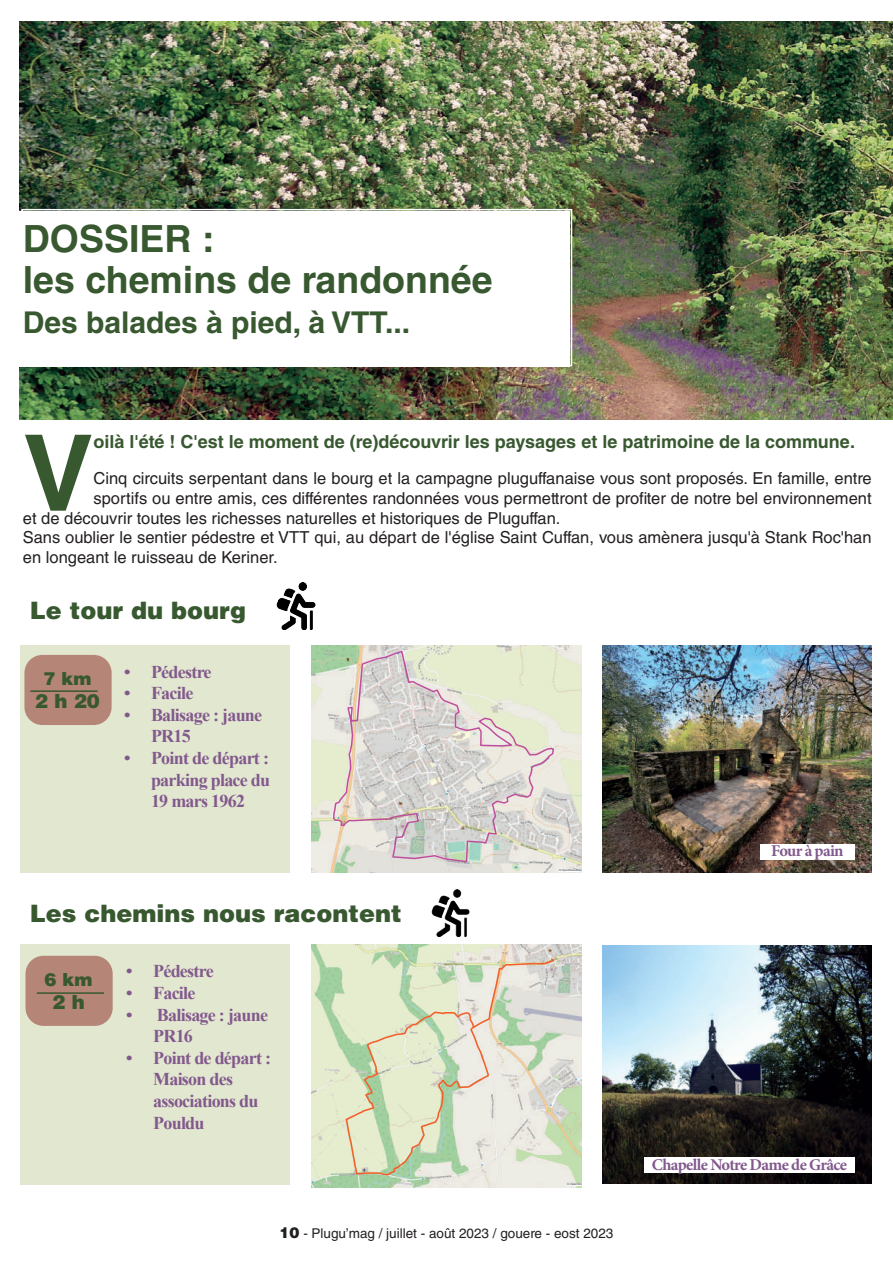
<style>
.page{position:relative;width:893px;height:1263px;background:#fff}
.page>*{position:absolute;margin:0;border:0;box-sizing:border-box;transform-origin:0 0}
.t1{font:700 105.75px "Helvetica LT Std";color:#385830}
.t2{font:700 37.5px/40.5px "Helvetica LT Std";color:#385830}
.t3{font:700 30px "Helvetica LT Std";color:#385830}
.t4{font:900 24px "Helvetica LT Std";color:#385830}
.t5{font:900 19.5px "Helvetica LT Std";color:#385830}
.t6{font:700 18px/21.6px "Times New Roman";letter-spacing:-.04em;color:#82598d}
.t7{font:700 18px "Helvetica LT Std";color:#385830}
.t8{font:900 18px "Helvetica LT Std";color:#385830}
.t9{font:16.5px "Helvetica LT Std";color:#231f20}
.t10{font:700 16.5px "Minion Pro";letter-spacing:-.04em;color:#82598d}
.t11{font:13.5px "Helvetica LT Std";color:#231f20}
.s1{font-weight:900;font-size:15px}
</style>
<div class="page">
<div style="left:21px;top:944px;width:269px;height:240px;background:#e2e7d0"></div>
<img style="left:19px;top:21px;width:874px;height:399px">
<div style="left:19px;top:211px;width:551px;height:155px;background:#fff"></div>
<div style="left:21px;top:209px;width:551px;height:157px;border:2px solid #fff"></div>
<img style="left:312px;top:944px;width:269px;height:243px">
<svg style="left:345px;top:957px;width:211px;height:219px"></svg>
<svg style="left:567px;top:1183px;width:14px;height:3px"></svg>
<img style="left:431px;top:890px;width:39px;height:46px">
<div style="left:21px;top:646px;width:269px;height:227px;background:#e2e7d0"></div>
<img style="left:276px;top:583px;width:40px;height:46px">
<img style="left:312px;top:646px;width:269px;height:227px">
<svg style="left:332px;top:650px;width:223px;height:213px"></svg>
<svg style="left:559px;top:867px;width:22px;height:5px"></svg>
<div style="left:24px;top:655px;width:88px;height:70px;background:#b58678;border-radius:18px"></div>
<hr style="left:30px;top:690px;width:68px;height:2px;background:#385830">
<img style="left:602px;top:646px;width:269px;height:227px">
<div style="left:760px;top:844px;width:95px;height:15px;background:#fff"></div>
<div style="left:26px;top:956px;width:87px;height:70px;background:#b58678;border-radius:18px"></div>
<hr style="left:37px;top:992px;width:67px;height:2px;background:#385830">
<img style="left:602px;top:945px;width:270px;height:238px">
<div style="left:644px;top:1158px;width:211px;height:15px;background:#fff"></div>
<h2 class="t2" style="left:23px;top:218px;width:471px">DOSSIER :<br>les chemins de randonnée</h2>
<h3 class="t3" style="left:23px;top:304px;width:389px">Des balades à pied, à VTT...</h3>
<h1 class="t1" style="left:23px;top:409px;width:72px">V</h1>
<p class="t7" style="left:94px;top:430px;width:763px">oilà l'été ! C'est le moment de (re)découvrir les paysages et le patrimoine de la commune.</p>
<p class="t9" style="left:94px;top:469px;width:780px">Cinq circuits serpentant dans le bourg et la campagne pluguffanaise vous sont proposés. En famille, entre</p>
<p class="t9" style="left:94px;top:488px;width:780px">sportifs ou entre amis, ces différentes randonnées vous permettront de profiter de notre bel environnement</p>
<p class="t9" style="left:23px;top:508px;width:539px">et de découvrir toutes les richesses naturelles et historiques de Pluguffan.</p>
<p class="t9" style="left:23px;top:528px;width:850px">Sans oublier le sentier pédestre et VTT qui, au départ de l'église Saint Cuffan, vous amènera jusqu'à Stank Roc'han</p>
<p class="t9" style="left:23px;top:548px;width:256px">en longeant le ruisseau de Keriner.</p>
<h3 class="t4" style="left:30px;top:595px;width:218px">Le tour du bourg</h3>
<p class="t8" style="left:43px;top:666px;width:50px">7 km</p>
<p class="t5" style="left:35px;top:688px;width:67px">2 h 20</p>
<p class="t6" style="left:124px;top:660px;width:89px">• Pédestre</p>
<p class="t6" style="left:124px;top:682px;width:71px">• Facile</p>
<p class="t6" style="left:151px;top:703px;width:113px;text-indent:-27px">• Balisage : jaune<br>PR15</p>
<p class="t6" style="left:151px;top:747px;width:121px;text-align:justify;text-indent:-27px">• Point de départ : parking place du 19 mars 1962</p>
<h3 class="t4" style="left:30px;top:897px;width:374px">Les chemins nous racontent</h3>
<p class="t8" style="left:45px;top:967px;width:50px">6 km</p>
<p class="t5" style="left:52px;top:989px;width:34px">2 h</p>
<p class="t6" style="left:126px;top:960px;width:89px">• Pédestre</p>
<p class="t6" style="left:126px;top:982px;width:71px">• Facile</p>
<p class="t6" style="left:153px;top:1003px;width:116px;text-indent:-27px">• Balisage : jaune<br>PR16</p>
<p class="t6" style="left:153px;top:1046px;width:119px;text-indent:-27px">• Point de départ :<br>Maison des associations du<br>Pouldu</p>
<p class="t11" style="left:280px;top:1225px;width:335px"><span class="s1">10</span> - Plugu’mag / juillet - août 2023 / gouere - eost 2023</p>
<p class="t10" style="left:771px;top:839px;width:74px">Four à pain</p>
<p class="t10" style="left:652px;top:1153px;width:197px">Chapelle Notre Dame de Grâce</p>
</div>
